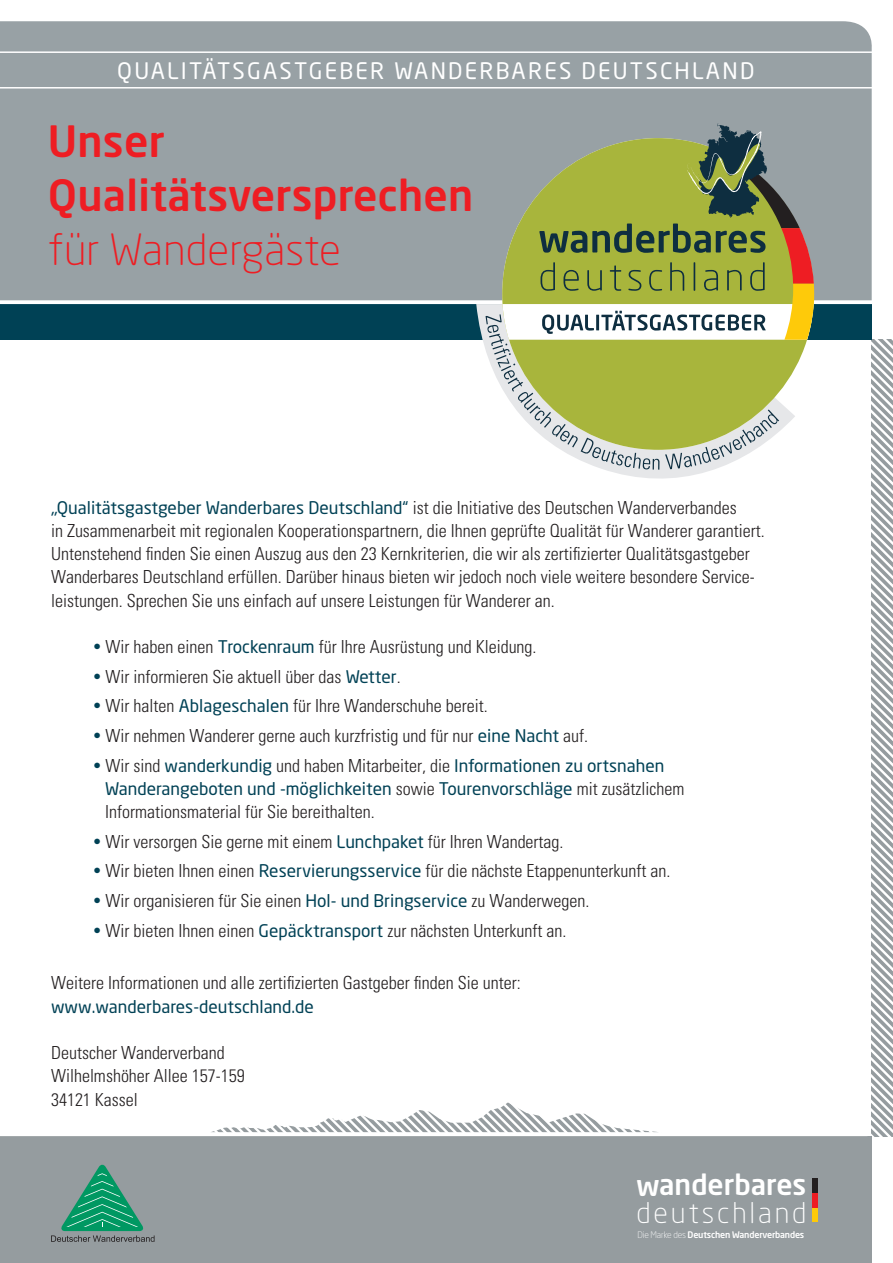
<style>
.page{position:relative;width:893px;height:1263px;background:#fff}
.page>*{position:absolute;margin:0;border:0;box-sizing:border-box;transform-origin:0 0}
.t1{font:500 42.6px/54px "Neo Sans Pro";letter-spacing:.005em;color:#ee1d23}
.t2{font:300 42.6px "Neo Sans Pro";letter-spacing:.005em;color:#ee1d23}
.t3{font:500 28.35px "Neo Sans Pro";letter-spacing:-.005em;color:#fff}
.t4{font:300 28.35px "Neo Sans Pro";letter-spacing:.095em;color:#fff}
.t5{font:22.5px "Neo Sans Pro";letter-spacing:.1em;color:#fff}
.t6{font:300 condensed 18px/23.2px "Univers";color:#231f20}
.t7{font:17.25px/23.2px "Neo Sans Pro";color:#004155}
.t8{font:500 9px "Neo Sans Pro";letter-spacing:-.02em;color:#fff}
.s1{font-family:"Neo Sans Pro";font-weight:400;font-stretch:normal;font-size:17.25px;color:#004155}
.s2{font-family:"Neo Sans Pro";font-stretch:normal;color:#004155}
.s3{font-weight:300;font-size:18px}
.s4{font-family:"Univers";font-weight:300;font-stretch:condensed;font-size:18px;color:#231f20}
.s5{font-weight:300}
</style>
<div class="page">
<div style="left:0;top:21px;width:872px;height:279px;background:#98a1a5"></div>
<div style="left:0;top:1136px;width:872px;height:127px;background:#959c9f"></div>
<svg style="left:211px;top:1102px;width:446px;height:30px"></svg>
<svg style="left:872px;top:340px;width:21px;height:796px"></svg>
<svg style="left:51px;top:1165px;width:104px;height:77px"></svg>
<svg style="left:0;top:51px;width:872px;height:38px;background:#a0a8ac"></svg>
<div style="left:0;top:304px;width:872px;height:36px;background:#004155"></div>
<svg style="left:0;top:300px;width:872px;height:1px"></svg>
<svg style="left:476px;top:304px;width:235px;height:175px"></svg>
<svg style="left:485px;top:123px;width:329px;height:347px;background:#abb477"></svg>
<div style="left:812px;top:1207px;width:5px;height:15px;background:#feca0a"></div>
<div style="left:812px;top:1178px;width:5px;height:15px;background:#231f20"></div>
<div style="left:812px;top:1193px;width:5px;height:14px;background:#ee1d23"></div>
<p class="t5" style="left:117px;top:57px;width:639px">Qualitätsgastgeber Wanderbares Deutschland</p>
<h1 class="t1" style="left:48px;top:113px;width:427px">Unser<br>Qualitätsversprechen</h1>
<h1 class="t2" style="left:48px;top:224px;width:295px">für Wandergäste</h1>
<p class="t6" style="left:51px;top:495px;width:715px"><span class="s1">„Qualitätsgastgeber Wanderbares Deutschland“</span> ist die Initiative des Deutschen Wanderverbandes<br>in Zusammenarbeit mit regionalen Kooperationspartnern, die Ihnen geprüfte Qualität für Wanderer garantiert.<br>Untenstehend finden Sie einen Auszug aus den 23 Kernkriterien, die wir als zertifizierter Qualitätsgastgeber Wanderbares Deutschland erfüllen. Darüber hinaus bieten wir jedoch noch viele weitere besondere Service&shy;leistungen. Sprechen Sie uns einfach auf unsere Leistungen für Wanderer an.</p>
<p class="t6" style="left:94px;top:635px;width:445px"><span class="s2">•</span> Wir haben einen <span class="s1">Trockenraum</span> für Ihre Ausrüstung und Kleidung.</p>
<p class="t6" style="left:94px;top:665px;width:309px"><span class="s2">•</span> Wir informieren Sie aktuell über das <span class="s1">Wetter</span>.</p>
<p class="t6" style="left:94px;top:694px;width:396px"><span class="s2">•</span> Wir halten <span class="s1">Ablageschalen</span> für Ihre Wanderschuhe bereit.</p>
<p class="t6" style="left:94px;top:724px;width:496px"><span class="s2">•</span> Wir nehmen Wanderer gerne auch kurzfristig und für nur <span class="s1">eine Nacht</span> auf.</p>
<p class="t7" style="left:105px;top:753px;width:581px;text-indent:-11px"><span class="s3">•</span> <span class="s4">Wir sind</span> wanderkundig <span class="s4">und haben Mitarbeiter, die</span> I nformationen zu ortsnahen<br>Wanderangeboten und -möglichkeiten <span class="s4">sowie</span> Tourenvorschläge <span class="s4">mit zusätzlichem</span></p>
<p class="t6" style="left:105px;top:800px;width:271px">Informationsmaterial für Sie bereithalten.</p>
<p class="t6" style="left:94px;top:830px;width:472px"><span class="s2">•</span> Wir versorgen Sie gerne mit einem <span class="s1">Lunchpaket</span> für Ihren Wandertag.</p>
<p class="t6" style="left:94px;top:859px;width:578px"><span class="s2">•</span> Wir bieten Ihnen einen <span class="s1">Reservierungsservice</span> für die nächste Etappenunterkunft an.</p>
<p class="t6" style="left:94px;top:889px;width:497px"><span class="s2">•</span> Wir organisieren für Sie einen <span class="s1">Hol- und Bringservice</span> zu Wanderwegen.</p>
<p class="t6" style="left:94px;top:919px;width:474px"><span class="s2">•</span> Wir bieten Ihnen einen <span class="s1">Gepäcktransport</span> zur nächsten Unterkunft an.</p>
<p class="t6" style="left:51px;top:971px;width:471px">Weitere Informationen und alle zertifizierten Gastgeber finden Sie unter:</p>
<p class="t7" style="left:51px;top:994px;width:264px">www.wanderbares-deutschland.de</p>
<p class="t6" style="left:51px;top:1041px;width:195px">Deutscher Wanderverband<br>Wilhelmshöher Allee 157-159<br>34121 Kassel</p>
<h2 class="t3" style="left:636px;top:1167px;width:172px">wanderbares</h2>
<h2 class="t4" style="left:636px;top:1196px;width:172px">deutschland</h2>
<p class="t8" style="left:637px;top:1229px;width:168px"><span class="s5">Die Marke des</span> Deutschen Wanderverbandes</p>
</div>
